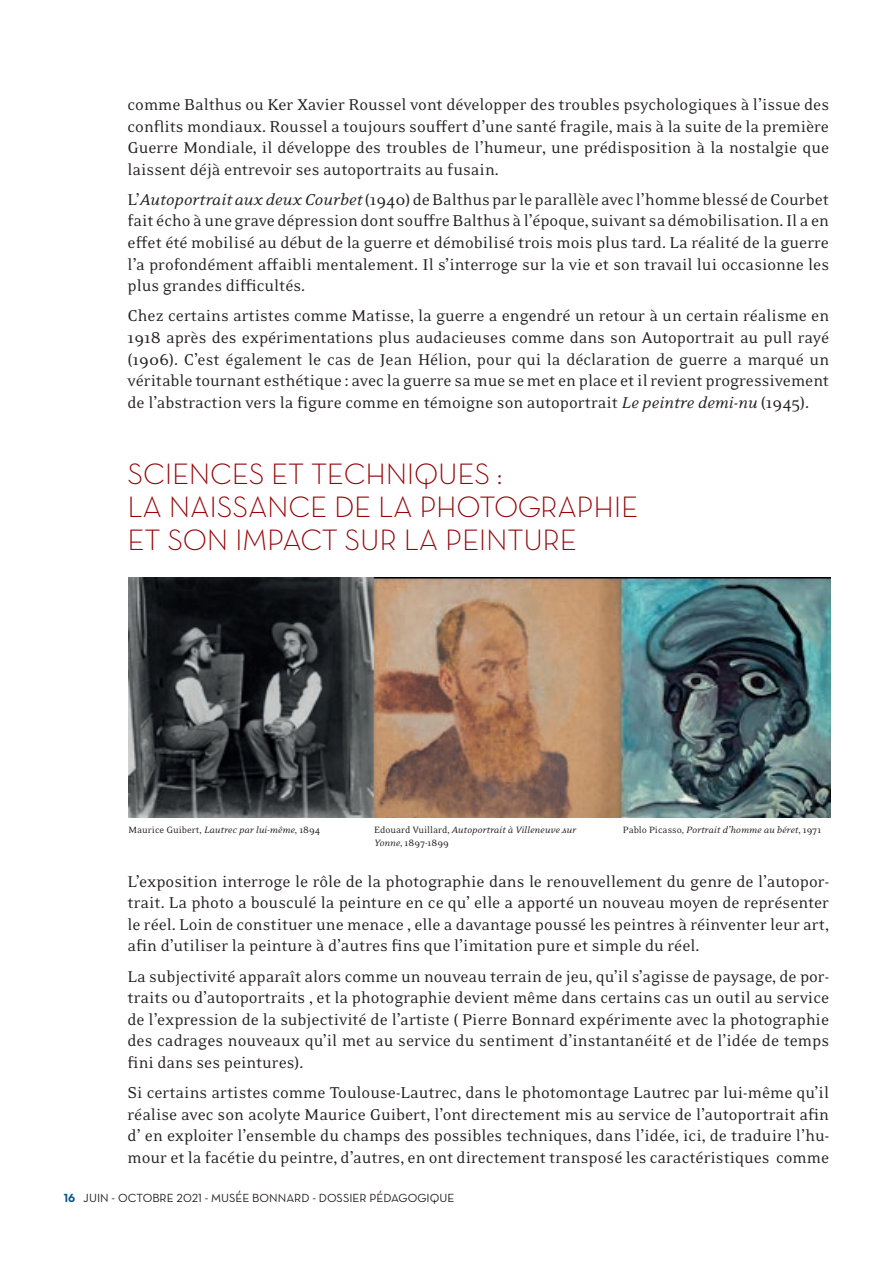
<style>
.page{position:relative;width:893px;height:1263px;background:#fff}
.page>*{position:absolute;margin:0;border:0;box-sizing:border-box;transform-origin:0 0}
.t1{font:30px/33px "Neutraface Text Light Alt";letter-spacing:-.01em;color:#940408}
.t2{font:18px/21.6px "Eidetic Neo OT";color:#231f20;text-align:justify}
.t3{font:12px "Neutraface Text Book Alt";color:#231f20}
.t4{font:italic 10.5px/12.6px "Eidetic Neo OT";color:#231f20}
.t5{font:10.5px "Eidetic Neo OT";color:#231f20}
.s1{font-style:italic}
.s2{font-style:normal}
.s3{font-family:"Neutraface Text Bold Alt";color:#005685}
</style>
<div class="page">
<img style="left:129px;top:578px;width:701px;height:239px">
<p class="t2" style="left:128px;top:94px;width:703px">comme Balthus ou Ker Xavier Roussel vont développer des troubles psychologiques à l’issue des conflits mondiaux. Roussel a toujours souffert d’une santé fragile, mais à la suite de la première Guerre Mondiale, il développe des troubles de l’humeur, une prédisposition à la nostalgie que laissent déjà entrevoir ses autoportraits au fusain.</p>
<p class="t2" style="left:128px;top:189px;width:703px">L’<span class="s1">Autoportrait aux deux Courbet</span> (1940) de Balthus par le parallèle avec l’homme blessé de Courbet fait écho à une grave dépression dont souffre Balthus à l’époque, suivant sa démobilisation. Il a en effet été mobilisé au début de la guerre et démobilisé trois mois plus tard. La réalité de la guerre l’a profondément affaibli mentalement. Il s’interroge sur la vie et son travail lui occasionne les plus grandes difficultés.</p>
<p class="t2" style="left:128px;top:305px;width:703px">Chez certains artistes comme Matisse, la guerre a engendré un retour à un certain réalisme en 1918 après des expérimentations plus audacieuses comme dans son Autoportrait au pull rayé (1906). C’est également le cas de Jean Hélion, pour qui la déclaration de guerre a marqué un véritable tournant esthétique : avec la guerre sa mue se met en place et il revient progressivement de l’abstraction vers la figure comme en témoigne son autoportrait <span class="s1">Le peintre demi-nu</span> (1945).</p>
<h1 class="t1" style="left:128px;top:457px;width:512px">SCIENCES ET TECHNIQUES :<br>LA NAISSANCE DE LA PHOTOGRAPHIE<br>ET SON IMPACT SUR LA PEINTURE</h1>
<p class="t5" style="left:129px;top:824px;width:193px">Maurice Guibert, <span class="s1">Lautrec par lui-même</span>, 1894</p>
<p class="t4" style="left:374px;top:824px;width:203px"><span class="s2">Edouard Vuillard,</span> Autoportrait à Villeneuve sur<br>Yonne<span class="s2">, 1897-1899</span></p>
<p class="t4" style="left:623px;top:824px;width:200px"><span class="s2">Pablo Picasso,</span> Portrait d’homme au béret<span class="s2">, 1971</span></p>
<p class="t2" style="left:128px;top:871px;width:703px">L’exposition interroge le rôle de la photographie dans le renouvellement du genre de l’autopor&shy;trait. La photo a bousculé la peinture en ce qu’ elle a apporté un nouveau moyen de représenter le réel. Loin de constituer une menace , elle a davantage poussé les peintres à réinventer leur art, afin d’utiliser la peinture à d’autres fins que l’imitation pure et simple du réel.</p>
<p class="t2" style="left:128px;top:966px;width:703px">La subjectivité apparaît alors comme un nouveau terrain de jeu, qu’il s’agisse de paysage, de por&shy;traits ou d’autoportraits , et la photographie devient même dans certains cas un outil au service de l’expression de la subjectivité de l’artiste ( Pierre Bonnard expérimente avec la photographie des cadrages nouveaux qu’il met au service du sentiment d’instantanéité et de l’idée de temps fini dans ses peintures).</p>
<p class="t2" style="left:128px;top:1082px;width:703px">Si certains artistes comme Toulouse-Lautrec, dans le photomontage Lautrec par lui-même qu’il réalise avec son acolyte Maurice Guibert, l’ont directement mis au service de l’autoportrait afin d’ en exploiter l’ensemble du champs des possibles techniques, dans l’idée, ici, de traduire l’hu&shy;mour et la facétie du peintre, d’autres, en ont directement transposé les caractéristiques comme</p>
<p class="t3" style="left:64px;top:1191px;width:392px"><span class="s3">16</span> JUIN - OCTOBRE 2021 - MUSÉE BONNARD - DOSSIER PÉDAGOGIQUE</p>
</div>
